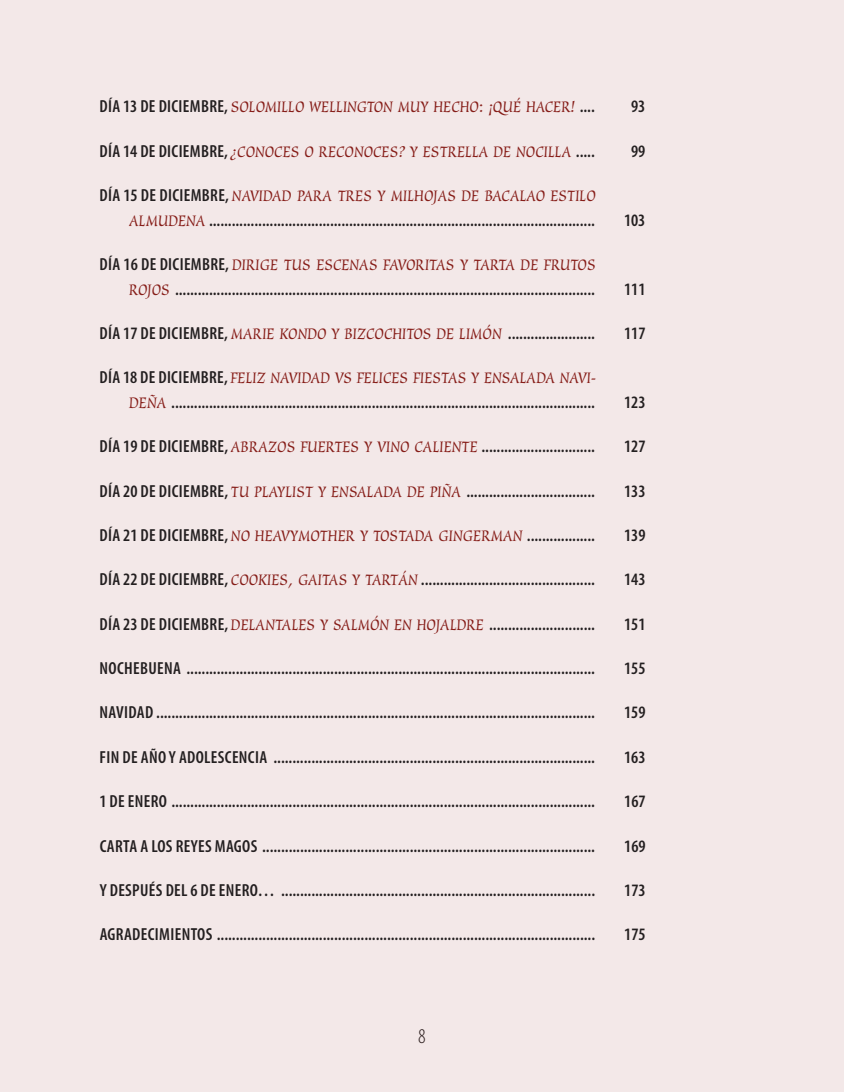
<style>
.page{position:relative;width:844px;height:1092px;background:#fff}
.page>*{position:absolute;margin:0;border:0;box-sizing:border-box;transform-origin:0 0}
.t1{font:300 condensed 21px "Myriad Pro";color:#231f20}
.t2{font:600 condensed 17.5px "Myriad Pro";letter-spacing:.02em;color:#231f20}
.t3{font:17.5px "AT Oxford";color:#861d18}
.s1{font-family:"Myriad Pro";font-weight:600;font-stretch:condensed;color:#231f20}
.s2{font-family:"AT Oxford";font-weight:400;font-stretch:normal;color:#861d18}
</style>
<div class="page">
<div style="left:0;top:0;width:843px;height:1091px;background:#f3e8e8"></div>
<p class="t3" style="left:99px;top:98px;width:496px"><span class="s1">DÍA 13 DE DICIEMBRE,</span> SOLOMILLO WELLINGTON MUY HECHO: ¡QUÉ HACER! <span class="s1">....</span></p>
<p class="t2" style="left:631px;top:96px;width:16px">93</p>
<p class="t3" style="left:99px;top:142px;width:496px"><span class="s1">DÍA 14 DE DICIEMBRE,</span> ¿CONOCES O RECONOCES? Y ESTRELLA DE NOCILLA <span class="s1">.....</span></p>
<p class="t2" style="left:631px;top:140px;width:16px">99</p>
<p class="t3" style="left:99px;top:187px;width:497px"><span class="s1">DÍA 15 DE DICIEMBRE,</span> NAVIDAD PARA TRES Y MILHOJAS DE BACALAO ESTILO</p>
<p class="t2" style="left:129px;top:209px;width:467px"><span class="s2">ALMUDENA</span> ......................................................................................................</p>
<p class="t2" style="left:624px;top:209px;width:23px">103</p>
<p class="t3" style="left:99px;top:255px;width:497px"><span class="s1">DÍA 16 DE DICIEMBRE,</span> DIRIGE TUS ESCENAS FAVORITAS Y TARTA DE FRUTOS</p>
<p class="t2" style="left:129px;top:278px;width:467px"><span class="s2">ROJOS</span> ...............................................................................................................</p>
<p class="t2" style="left:624px;top:278px;width:23px">111</p>
<p class="t2" style="left:99px;top:322px;width:496px">DÍA 17 DE DICIEMBRE, <span class="s2">MARIE KONDO Y BIZCOCHITOS DE LIMÓN</span> .......................</p>
<p class="t2" style="left:624px;top:322px;width:23px">117</p>
<p class="t3" style="left:99px;top:369px;width:497px"><span class="s1">DÍA 18 DE DICIEMBRE,</span> FELIZ NAVIDAD VS FELICES FIESTAS Y ENSALADA NAVI-</p>
<p class="t2" style="left:129px;top:391px;width:467px"><span class="s2">DEÑA</span> ................................................................................................................</p>
<p class="t2" style="left:624px;top:391px;width:23px">123</p>
<p class="t2" style="left:99px;top:435px;width:496px">DÍA 19 DE DICIEMBRE, <span class="s2">ABRAZOS FUERTES Y VINO CALIENTE</span> ..............................</p>
<p class="t2" style="left:624px;top:435px;width:23px">127</p>
<p class="t2" style="left:100px;top:480px;width:496px">DÍA 20 DE DICIEMBRE, <span class="s2">TU PLAYLIST Y ENSALADA DE PIÑA</span> ..................................</p>
<p class="t2" style="left:624px;top:480px;width:23px">133</p>
<p class="t2" style="left:100px;top:524px;width:496px">DÍA 21 DE DICIEMBRE, <span class="s2">NO HEAVYMOTHER Y TOSTADA GINGERMAN</span> ..................</p>
<p class="t2" style="left:624px;top:524px;width:23px">139</p>
<p class="t2" style="left:100px;top:568px;width:496px">DÍA 22 DE DICIEMBRE, <span class="s2">COOKIES, GAITAS Y TARTÁN</span> ..............................................</p>
<p class="t2" style="left:624px;top:568px;width:23px">143</p>
<p class="t2" style="left:100px;top:613px;width:496px">DÍA 23 DE DICIEMBRE, <span class="s2">DELANTALES Y SALMÓN EN HOJALDRE</span> ............................</p>
<p class="t2" style="left:624px;top:613px;width:23px">151</p>
<p class="t2" style="left:100px;top:657px;width:497px">NOCHEBUENA ............................................................................................................</p>
<p class="t2" style="left:624px;top:657px;width:23px">155</p>
<p class="t2" style="left:100px;top:701px;width:497px">NAVIDAD ....................................................................................................................</p>
<p class="t2" style="left:624px;top:701px;width:23px">159</p>
<p class="t2" style="left:100px;top:746px;width:497px">FIN DE AÑO Y ADOLESCENCIA .....................................................................................</p>
<p class="t2" style="left:624px;top:746px;width:23px">163</p>
<p class="t2" style="left:99px;top:790px;width:497px">1 DE ENERO ................................................................................................................</p>
<p class="t2" style="left:624px;top:790px;width:23px">167</p>
<p class="t2" style="left:100px;top:834px;width:497px">CARTA A LOS REYES MAGOS ........................................................................................</p>
<p class="t2" style="left:624px;top:834px;width:23px">169</p>
<p class="t2" style="left:100px;top:879px;width:497px">Y DESPUÉS DEL 6 DE ENERO… ...................................................................................</p>
<p class="t2" style="left:624px;top:879px;width:23px">173</p>
<p class="t2" style="left:100px;top:923px;width:497px">AGRADECIMIENTOS ....................................................................................................</p>
<p class="t2" style="left:624px;top:923px;width:23px">175</p>
<p class="t1" style="left:418px;top:1023px;width:9px">8</p>
</div>
